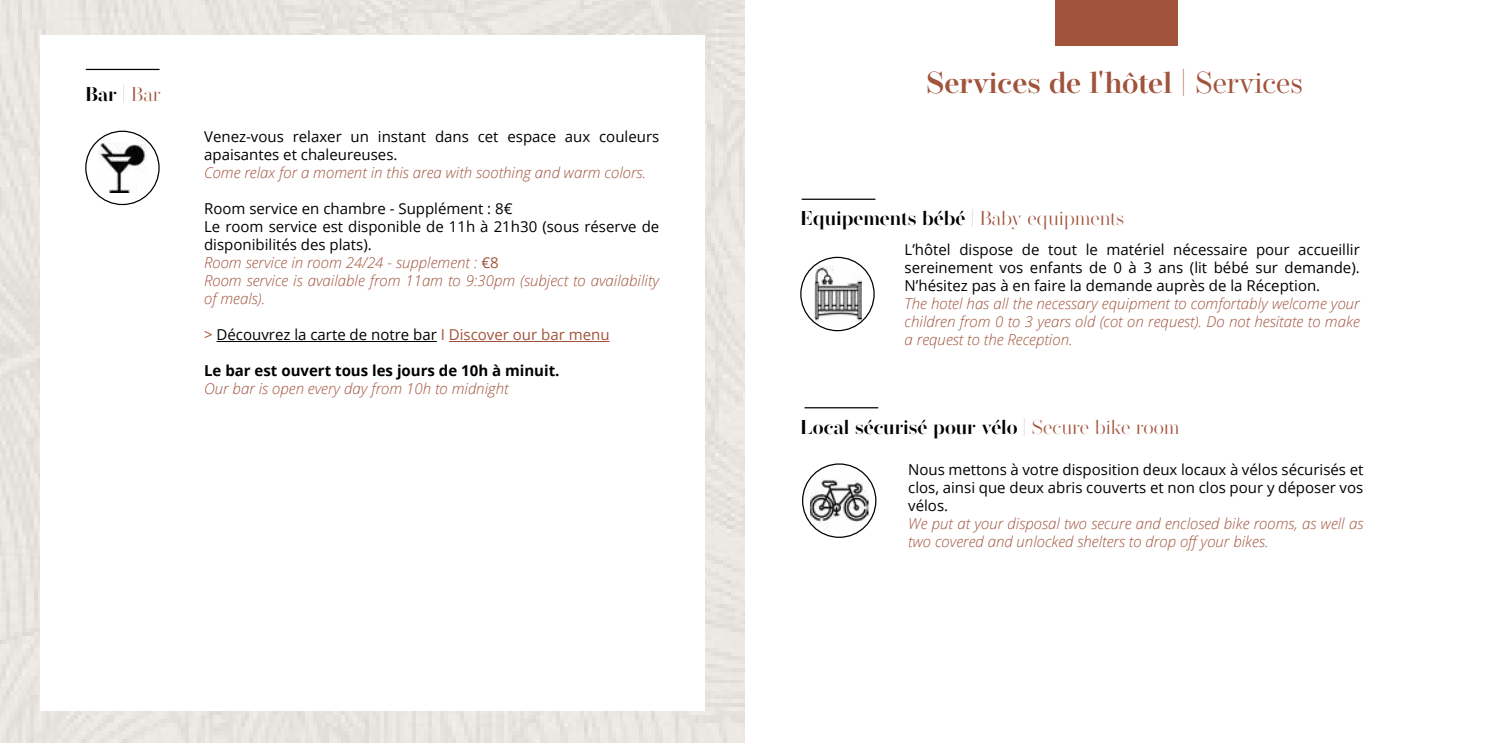
<style>
.page{position:relative;width:1489px;height:745px;background:#fff}
.page>*{position:absolute;margin:0;border:0;box-sizing:border-box;transform-origin:0 0}
.t1{font:600 30px "Operetta 12";color:#a1533c}
.t2{font:600 20px "Operetta 52";color:#000}
.t3{font:15px/18px "Open Sans";color:#000}
.t4{font:italic 300 15px/18px "Open Sans";color:#a1533c;text-align:justify}
.t5{font:700 15px "Open Sans";color:#000}
.s1{font-weight:500}
.s2{font-weight:300;color:#a1533c}
.s3{font-weight:300;font-style:italic;color:#a1533c}
.s4{color:#a1533c}
.s5{font-weight:400}
</style>
<div class="page">
<img style="left:0;top:0;width:744px;height:742px">
<div style="left:40px;top:35px;width:664px;height:674px;background:#fff"></div>
<hr style="left:86px;top:69px;width:73px;height:1px;background:#000">
<img style="left:98px;top:143px;width:48px;height:49px">
<div style="left:85px;top:130px;width:75px;height:75px;border:1px solid #000;border-radius:50%"></div>
<hr style="left:216px;top:341px;width:221px;height:1px;background:#000">
<hr style="left:449px;top:341px;width:160px;height:1px;background:#a1533c">
<div style="left:1055px;top:0;width:122px;height:45px;background:#a1533c"></div>
<hr style="left:801px;top:198px;width:74px;height:2px;background:#000">
<hr style="left:804px;top:407px;width:74px;height:1px;background:#000">
<img style="left:814px;top:265px;width:47px;height:57px">
<div style="left:800px;top:256px;width:74px;height:75px;border:1px solid #000;border-radius:50%"></div>
<img style="left:809px;top:469px;width:59px;height:62px">
<div style="left:802px;top:463px;width:74px;height:74px;border:1px solid #000;border-radius:50%"></div>
<h2 class="t2" style="left:85px;top:82px;width:77px">Bar <span class="s1">|</span> <span class="s2">Bar</span></h2>
<p class="t3" style="left:204px;top:127px;width:456px">Venez-vous relaxer un instant dans cet espace aux couleurs apaisantes et chaleureuses.</p>
<p class="t4" style="left:204px;top:163px;width:443px">Come relax for a moment in this area with soothing and warm colors.</p>
<p class="t3" style="left:204px;top:199px;width:456px">Room service en chambre - Supplément : 8€<br>Le room service est disponible de 11h à 21h30 (sous réserve de disponibilités des plats).<br><span class="s3">Room service in room 24/24 - supplement :</span> <span class="s4">€8<br></span><span class="s3">Room service is available from 11am to 9:30pm (subject to availability of meals).</span></p>
<p class="t3" style="left:204px;top:325px;width:407px"><span class="s4">&gt;</span> Découvrez la carte de notre bar <span class="s4">I Discover our bar menu</span></p>
<p class="t5" style="left:204px;top:360px;width:357px">Le bar est ouvert tous les jours de 10h à minuit.</p>
<p class="t4" style="left:204px;top:379px;width:306px">Our bar is open every day from 10h to midnight</p>
<h1 class="t1" style="left:926px;top:65px;width:378px">Services de l'hôtel <span class="s5">| Services</span></h1>
<h2 class="t2" style="left:800px;top:206px;width:325px">Equipements bébé <span class="s1">|</span> <span class="s2">Baby equipments</span></h2>
<p class="t3" style="left:904px;top:240px;width:456px;text-align:justify">L’hôtel dispose de tout le matériel nécessaire pour accueillir sereinement vos enfants de 0 à 3 ans (lit bébé sur demande).<br>N’hésitez pas à en faire la demande auprès de la Réception.</p>
<p class="t4" style="left:904px;top:293px;width:456px">The hotel has all the necessary equipment to comfortably welcome your children from 0 to 3 years old (cot on request). Do not hesitate to make a request to the Reception.</p>
<h2 class="t2" style="left:800px;top:415px;width:381px">Local sécurisé pour vélo <span class="s1">|</span> <span class="s2">Secure bike room</span></h2>
<p class="t3" style="left:908px;top:460px;width:456px;text-align:justify">Nous mettons à votre disposition deux locaux à vélos sécurisés et clos, ainsi que deux abris couverts et non clos pour y déposer vos vélos.</p>
<p class="t4" style="left:908px;top:513px;width:456px">We put at your disposal two secure and enclosed bike rooms, as well as two covered and unlocked shelters to drop off your bikes.</p>
</div>
